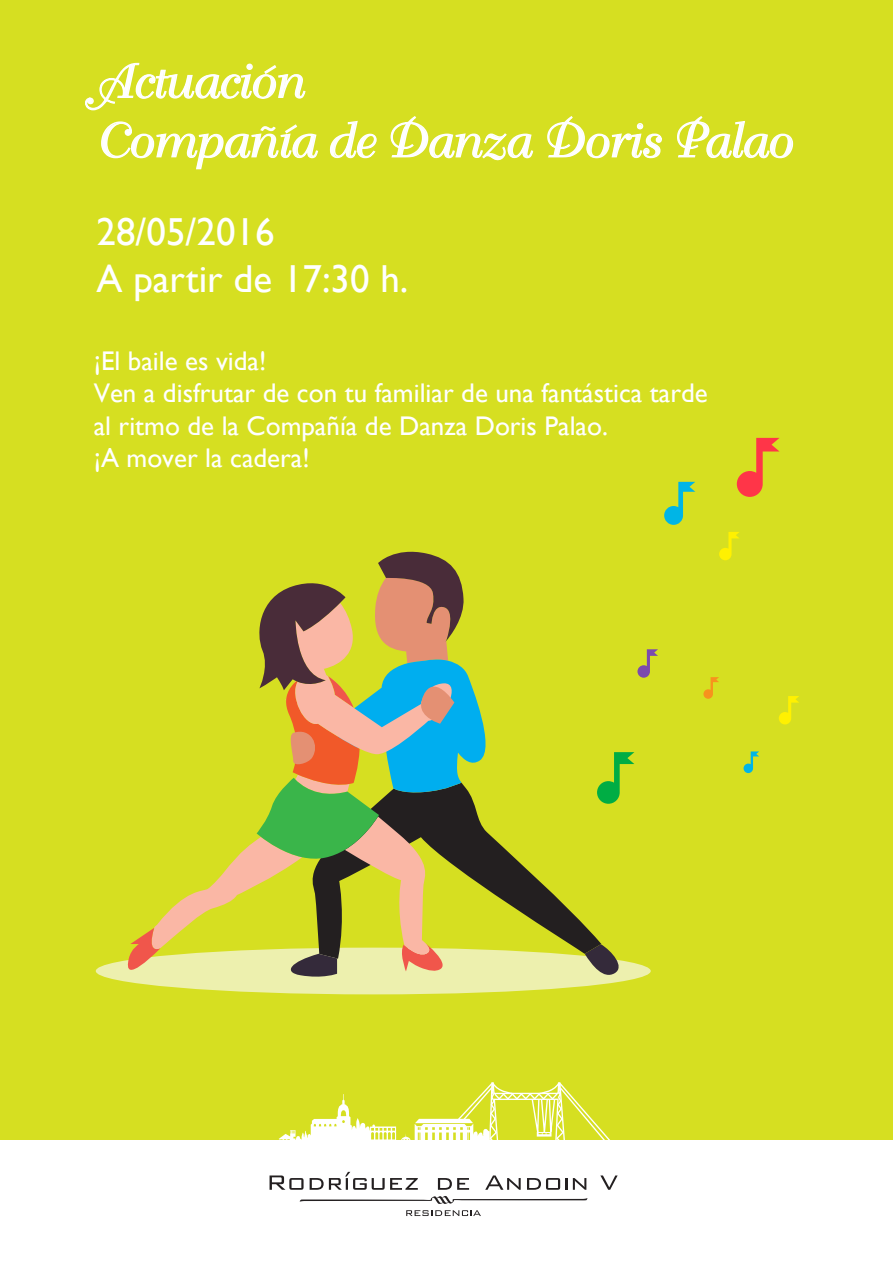
<style>
.page{position:relative;width:893px;height:1263px;background:#fff}
.page>*{position:absolute;margin:0;border:0;box-sizing:border-box;transform-origin:0 0}
.t1{font:49.5px/59.4px "Bellevue T.";color:#fff}
.t2{font:39px/46.8px "Gill Sans";color:#fff}
.t3{font:27px/32.4px "Gill Sans";color:#fff}
</style>
<div class="page">
<div style="left:0;top:0;width:893px;height:1190px;background:#d6df21"></div>
<div style="left:0;top:1141px;width:893px;height:122px;background:#fff"></div>
<svg style="left:164px;top:1082px;width:568px;height:59px"></svg>
<svg style="left:270px;top:1175px;width:34px;height:15px"></svg>
<svg style="left:310px;top:1172px;width:108px;height:18px"></svg>
<svg style="left:438px;top:1178px;width:31px;height:12px"></svg>
<svg style="left:485px;top:1175px;width:36px;height:15px"></svg>
<svg style="left:527px;top:1178px;width:40px;height:12px"></svg>
<svg style="left:573px;top:1178px;width:13px;height:12px"></svg>
<svg style="left:600px;top:1175px;width:18px;height:15px"></svg>
<svg style="left:300px;top:1196px;width:287px;height:8px"></svg>
<svg style="left:406px;top:1210px;width:75px;height:6px"></svg>
<svg style="left:85px;top:62px;width:221px;height:49px"></svg>
<svg style="left:101px;top:121px;width:217px;height:49px"></svg>
<svg style="left:329px;top:120px;width:48px;height:39px"></svg>
<svg style="left:390px;top:116px;width:144px;height:45px"></svg>
<svg style="left:547px;top:116px;width:115px;height:43px"></svg>
<svg style="left:677px;top:116px;width:117px;height:43px"></svg>
<div style="left:96px;top:948px;width:555px;height:46px;background:#edf0ae;border-radius:50%"></div>
<svg style="left:588px;top:944px;width:36px;height:31px"></svg>
<svg style="left:497px;top:841px;width:104px;height:118px"></svg>
<svg style="left:126px;top:551px;width:371px;height:431px"></svg>
<svg style="left:737px;top:438px;width:42px;height:59px"></svg>
<svg style="left:664px;top:482px;width:31px;height:43px"></svg>
<svg style="left:597px;top:752px;width:37px;height:52px"></svg>
<svg style="left:637px;top:649px;width:21px;height:29px"></svg>
<svg style="left:743px;top:751px;width:16px;height:22px"></svg>
<svg style="left:703px;top:677px;width:16px;height:22px"></svg>
<svg style="left:779px;top:696px;width:20px;height:28px"></svg>
<svg style="left:719px;top:532px;width:20px;height:28px"></svg>
<h1 class="t1" style="left:94px;top:53px;width:697px">Actuación<br>Compañía de Danza Doris Palao</h1>
<h2 class="t2" style="left:97px;top:209px;width:313px">28/05/2016<br>A partir de 17:30 h.</h2>
<p class="t3" style="left:94px;top:345px;width:616px">¡El baile es vida!<br>Ven a disfrutar de con tu familiar de una fantástica tarde al ritmo de la Compañía de Danza Doris Palao.<br>¡A mover la cadera!</p>
</div>
